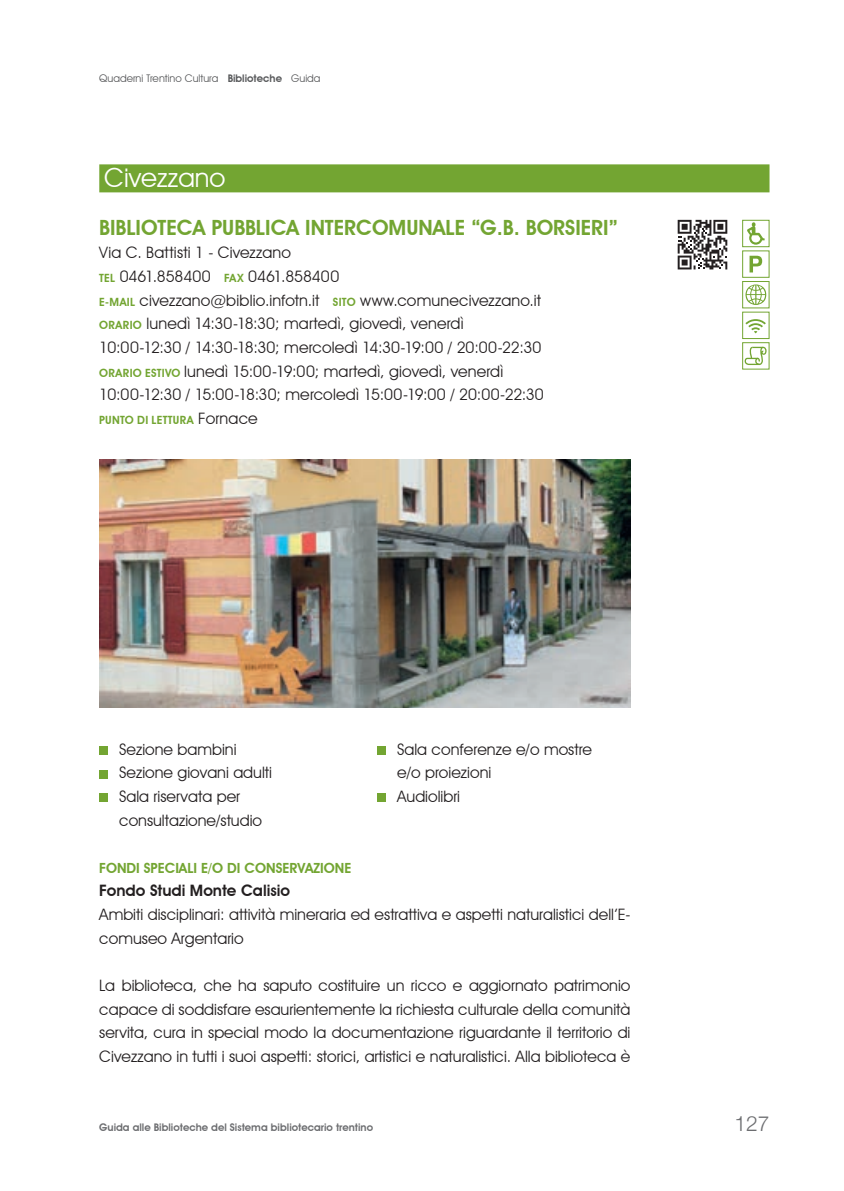
<style>
.page{position:relative;width:844px;height:1191px;background:#fff}
.page>*{position:absolute;margin:0;border:0;box-sizing:border-box;transform-origin:0 0}
.t1{font:26.25px "Avant Garde IT Cby BT";color:#fff}
.t2{font:600 21px "Avant Garde IT Cby BT";color:#73a532}
.t3{font:300 21px "Helvetica Neue";color:#6c6d70}
.t4{font:15.75px/23.6px "Avant Garde IT Cby BT";color:#231f20}
.t5{font:600 15.75px "Avant Garde IT Cby BT";color:#231f20}
.t6{font:600 14px "Avant Garde IT Cby BT";color:#73a532}
.t7{font:600 11.38px "Avant Garde IT Cby BT";letter-spacing:.03em;color:#73a532}
.t8{font:600 10.5px "Avant Garde IT Cby BT";color:#6c6d70}
.t9{font:10.5px "Avant Garde IT Cby BT";color:#57585a}
.s1{font-weight:600}
.s2{font-weight:600;font-size:11.38px;color:#73a532}
.s3{font-weight:400;font-size:15.75px;color:#231f20}
</style>
<div class="page">
<div style="left:99px;top:164px;width:670px;height:28px;background:#73a532"></div>
<img style="left:99px;top:459px;width:531px;height:248px">
<div style="left:99px;top:746px;width:9px;height:8px;background:#73a532"></div>
<div style="left:99px;top:770px;width:9px;height:8px;background:#73a532"></div>
<div style="left:99px;top:793px;width:9px;height:9px;background:#73a532"></div>
<div style="left:377px;top:746px;width:8px;height:8px;background:#73a532"></div>
<div style="left:377px;top:793px;width:8px;height:9px;background:#73a532"></div>
<svg style="left:747px;top:222px;width:17px;height:23px"></svg>
<div style="left:742px;top:220px;width:27px;height:27px;border:1px solid #73a532"></div>
<svg style="left:749px;top:256px;width:13px;height:16px"></svg>
<div style="left:742px;top:250px;width:27px;height:28px;border:1px solid #73a532"></div>
<svg style="left:745px;top:284px;width:21px;height:21px"></svg>
<div style="left:742px;top:281px;width:27px;height:27px;border:1px solid #73a532"></div>
<svg style="left:745px;top:319px;width:20px;height:14px"></svg>
<div style="left:742px;top:312px;width:27px;height:27px;border:1px solid #73a532"></div>
<div style="left:742px;top:342px;width:27px;height:27px;border:1px solid #73a532"></div>
<svg style="left:744px;top:347px;width:22px;height:18px"></svg>
<svg style="left:677px;top:220px;width:50px;height:49px"></svg>
<p class="t9" style="left:99px;top:72px;width:223px">Quaderni Trentino Cultura <span class="s1">BIBLIOTECHE</span> Guida</p>
<h1 class="t1" style="left:104px;top:162px;width:123px">Civezzano</h1>
<h2 class="t2" style="left:99px;top:215px;width:147px">BIBLIOTECA PUBBLICA</h2>
<h2 class="t2" style="left:305px;top:215px;width:314px">INTERCOMU NALE “G.B. BORSIERI”</h2>
<p class="t4" style="left:99px;top:241px;width:446px">Via C. Battisti 1 - Civezzano<br><span class="s2">TEL</span> 0461.858400 <span class="s2">FAX</span> 0461.858400<br><span class="s2">E-MAIL</span> civezzano@biblio.infotn.it <span class="s2">SITO</span> www.comunecivezzano.it <span class="s2">ORARIO</span> lunedì 14:30-18:30; martedì, giovedì, venerdì 10:00-12:30 / 14:30-18:30; mercoledì 14:30-19:00 / 20:00-22:30<br><span class="s2">ORARIO ESTIVO</span> lunedì 15:00-19:00; martedì, giovedì, venerdì 10:00-12:30 / 15:00-18:30; mercoledì 15:00-19:00 / 20:00-22:30</p>
<p class="t7" style="left:99px;top:413px;width:21px">PUNTO</p>
<p class="t7" style="left:137px;top:413px;width:122px">DI LETTURA <span class="s3">Fornace</span></p>
<p class="t4" style="left:119px;top:737px;width:154px">Sezione bambini<br>Sezione giovani adulti<br>Sala riservata per consultazione/studio</p>
<p class="t4" style="left:397px;top:737px;width:196px">Sala conferenze e/o mostre e/o proiezioni<br>Audiolibri</p>
<p class="t6" style="left:99px;top:859px;width:16px">FONDI</p>
<p class="t6" style="left:144px;top:859px;width:29px">SPECIALI</p>
<p class="t6" style="left:201px;top:859px;width:54px">E/O DI CONS</p>
<p class="t6" style="left:282px;top:859px;width:70px">ERVAZIONE</p>
<p class="t5" style="left:99px;top:881px;width:192px">FONDO STUDI MONTE CALISIO</p>
<p class="t4" style="left:99px;top:902px;width:532px">Ambiti disciplinari: attività mineraria ed estrattiva e aspetti naturalistici dell’E&shy;comuseo Argentario</p>
<p class="t4" style="left:99px;top:973px;width:532px;text-align:justify">La biblioteca, che ha saputo costituire un ricco e aggiornato patrimonio capace di soddisfare esaurientemente la richiesta culturale della comunità servita, cura in special modo la documentazione riguardante il territorio di Civezzano in tutti i suoi aspetti: storici, artistici e naturalistici. Alla biblioteca è</p>
<p class="t8" style="left:99px;top:1121px;width:275px">GUIDA ALLE BIBLIOTECHE DEL SISTEMA BIBLIOTECARIO TRENTINO</p>
<h2 class="t3" style="left:734px;top:1107px;width:37px">127</h2>
</div>
